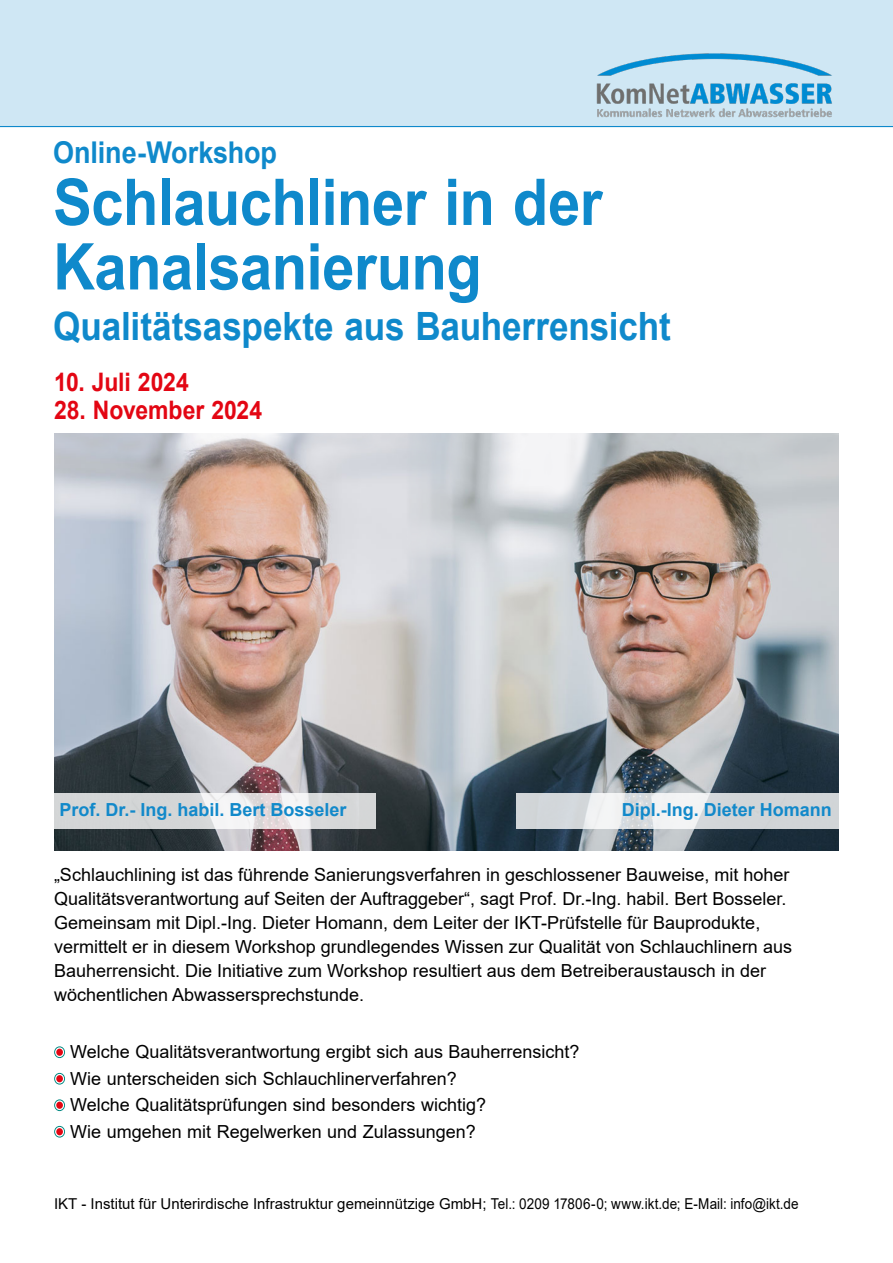
<style>
.page{position:relative;width:893px;height:1263px;background:#fff}
.page>*{position:absolute;margin:0;border:0;box-sizing:border-box;transform-origin:0 0}
.t1{font:700 64.5px/64.5px "Arial";letter-spacing:-.01em;color:#0f89cb;scale:.9 1}
.t2{font:700 39px "Arial";letter-spacing:-.005em;color:#0f89cb;scale:.9 1}
.t3{font:700 30px "Arial";letter-spacing:-.005em;color:#0f89cb;scale:.9 1}
.t4{font:700 25.5px "Arial";letter-spacing:-.005em;color:#e30613;scale:.9 1}
.t5{font:18px/24px "Arial";color:#000}
.t6{font:700 18px "Arial";color:#1289ca}
.t7{font:15px "Arial";color:#000}
</style>
<div class="page">
<img style="left:54px;top:434px;width:785px;height:416px">
<div style="left:0;top:0;width:893px;height:126px;background:#cfe7f4"></div>
<hr style="left:0;top:126px;width:893px;height:1px;background:#0f89cb">
<svg style="left:54px;top:1046px;width:11px;height:12px"></svg>
<svg style="left:55px;top:1047px;width:9px;height:10px"></svg>
<div style="left:56px;top:1049px;width:7px;height:7px;background:#e30613;border-radius:50%"></div>
<svg style="left:54px;top:1073px;width:11px;height:11px"></svg>
<svg style="left:55px;top:1074px;width:9px;height:9px"></svg>
<div style="left:56px;top:1075px;width:7px;height:7px;background:#e30613;border-radius:50%"></div>
<svg style="left:54px;top:1099px;width:11px;height:12px"></svg>
<svg style="left:55px;top:1100px;width:9px;height:10px"></svg>
<div style="left:56px;top:1102px;width:7px;height:7px;background:#e30613;border-radius:50%"></div>
<svg style="left:54px;top:1126px;width:11px;height:11px"></svg>
<svg style="left:55px;top:1127px;width:9px;height:9px"></svg>
<div style="left:56px;top:1128px;width:7px;height:7px;background:#e30613;border-radius:50%"></div>
<img style="left:596px;top:53px;width:236px;height:65px">
<svg style="left:54px;top:793px;width:322px;height:35px;fill:#d5d7d7"></svg>
<svg style="left:517px;top:793px;width:322px;height:35px;fill:#d2d6da"></svg>
<h3 class="t3" style="left:53px;top:132px;width:250px">Online-Workshop</h3>
<h1 class="t1" style="left:53px;top:171px;width:612px">Schlauchliner in der<br>Kanalsanierung</h1>
<h2 class="t2" style="left:53px;top:299px;width:688px">Qualitätsaspekte aus Bauherrensicht</h2>
<h3 class="t4" style="left:54px;top:364px;width:151px">10. Juli 2024</h3>
<h3 class="t4" style="left:54px;top:392px;width:233px">28. November 2024</h3>
<p class="t6" style="left:60px;top:797px;width:289px">Prof. Dr.- Ing. habil. Bert Bosseler</p>
<p class="t6" style="left:622px;top:797px;width:212px">Dipl.-Ing. Dieter Homann</p>
<p class="t5" style="left:54px;top:862px;width:739px">„Schlauchlining ist das führende Sanierungsverfahren in geschlossener Bauweise, mit hoher Qualitätsverantwortung auf Seiten der Auftraggeber“, sagt Prof. Dr.-Ing. habil. Bert Bosseler.<br>Gemeinsam mit Dipl.-Ing. Dieter Homann, dem Leiter der IKT-Prüfstelle für Bauprodukte, vermittelt er in diesem Workshop grundlegendes Wissen zur Qualität von Schlauchlinern aus Bauherrensicht. Die Initiative zum Workshop resultiert aus dem Betreiberaustausch in der wöchentlichen Abwassersprechstunde.</p>
<p class="t5" style="left:70px;top:1038px;width:511px;line-height:26.5px">Welche Qualitätsverantwortung ergibt sich aus Bauherrensicht?<br>Wie unterscheiden sich Schlauchlinerverfahren?<br>Welche Qualitätsprüfungen sind besonders wichtig?<br>Wie umgehen mit Regelwerken und Zulassungen?</p>
<p class="t7" style="left:54px;top:1193px;width:746px">IKT - Institut für Unterirdische Infrastruktur gemeinnützige GmbH; Tel.: 0209 17806-0; www.ikt.de; E-Mail: info@ikt.de</p>
</div>
